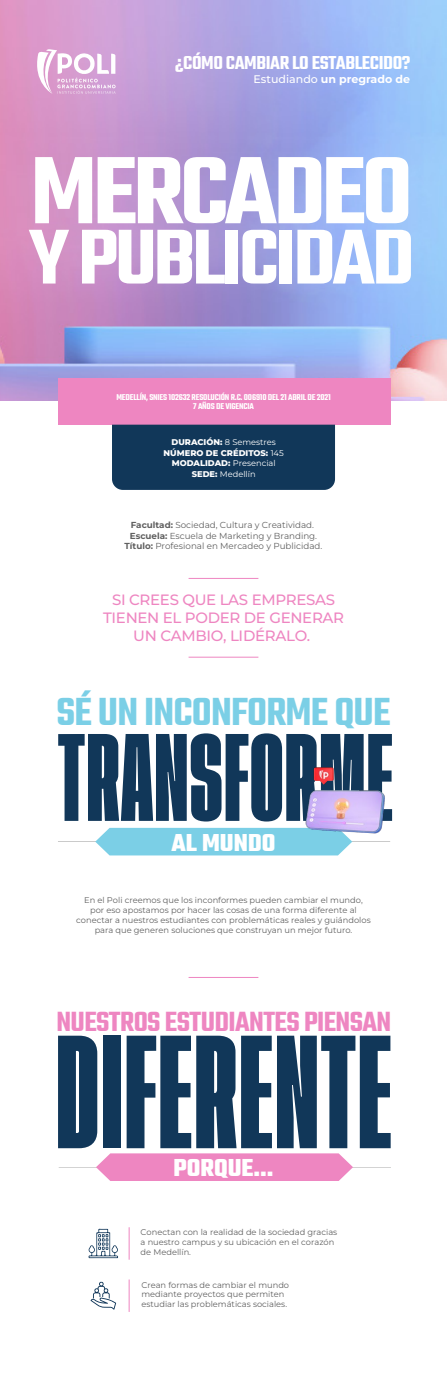
<style>
.page{position:relative;width:447px;height:1382px;background:#fff}
.page>*{position:absolute;margin:0;border:0;box-sizing:border-box;transform-origin:0 0}
.t1{font:119.1px "Tusker Grotesk 3800 Super";letter-spacing:.02em;color:#113759}
.t2{font:600 104.02px "Teko";letter-spacing:-.04em;color:#fff;scale:1.05 1}
.t3{font:91.95px "Tusker Grotesk 3800 Super";letter-spacing:.02em;color:#113759}
.t4{font:600 84.53px "Teko";letter-spacing:-.04em;color:#fff;scale:1.05 1}
.t5{font:600 42.67px "Teko";letter-spacing:-.02em;color:#7bcfe6}
.t6{font:600 30.22px "Teko";letter-spacing:-.02em;color:#ee86c1}
.t7{font:700 26.55px "Teko";color:#fff}
.t8{font:700 26.47px "Teko";color:#fff}
.t9{font:600 20.48px "Teko";letter-spacing:-.02em;color:#fff}
.t10{font:500 15px/17.9px "Montserrat";letter-spacing:-.02em;color:#ee86c1;text-align:center}
.t11{font:700 11.02px "Montserrat";color:#fff}
.t12{font:600 9.23px/9.4px "Teko";letter-spacing:-.02em;color:#fff;text-align:center}
.t13{font:8.7px/10.5px "Montserrat";color:#606060;text-align:center}
.t14{font:800 8.32px/10.9px "Montserrat";color:#fff;text-align:center}
.t15{font:8.25px/9.9px "Montserrat";color:#606060}
.t16{font:8.25px "Montserrat";color:#fff}
.s1{font-weight:500}
.s2{font-weight:800;font-size:8.32px}
.s3{font-weight:400;font-size:8.25px}
.s4{font-weight:700}
</style>
<div class="page">
<hr style="left:58px;top:841px;width:39px;height:1px;background:#606160">
<hr style="left:351px;top:841px;width:39px;height:1px;background:#606160">
<div style="left:95px;top:828px;width:257px;height:27px;background:#7bcfe6"></div>
<hr style="left:59px;top:1167px;width:38px;height:1px;background:#606160">
<hr style="left:352px;top:1167px;width:38px;height:1px;background:#606160">
<svg style="left:96px;top:1153px;width:257px;height:28px;background:#ef8ec5"></svg>
<img style="left:0;top:1px;width:446px;height:400px">
<svg style="left:32px;top:49px;width:83px;height:45px"></svg>
<div style="left:58px;top:378px;width:332px;height:47px;background:#ee86c1"></div>
<div style="left:112px;top:425px;width:223px;height:65px;background:#113759"></div>
<hr style="left:129px;top:1227px;width:1px;height:33px;background:#ee86c1">
<hr style="left:129px;top:1279px;width:1px;height:33px;background:#ee86c1">
<hr style="left:188px;top:578px;width:70px;height:1px;background:#ee86c1">
<hr style="left:188px;top:657px;width:70px;height:1px;background:#ee86c1">
<hr style="left:188px;top:977px;width:70px;height:1px;background:#ee86c1">
<svg style="left:90px;top:1281px;width:26px;height:29px"></svg>
<img style="left:296px;top:790px;width:89px;height:50px">
<img style="left:313px;top:767px;width:21px;height:18px">
<svg style="left:88px;top:1228px;width:30px;height:30px"></svg>
<h3 class="t9" style="left:175px;top:50px;width:237px">¿CÓMO CAMBIAR LO ESTABLECIDO?</h3>
<h3 class="t11" style="left:253px;top:71px;width:158px"><span class="s1">Estudiando</span> un pregrado de</h3>
<h2 class="t2" style="left:30px;top:128px;width:365px">MERCADEO</h2>
<h3 class="t4" style="left:29px;top:206px;width:369px">Y PUBLICIDAD</h3>
<p class="t12" style="left:116px;top:393px;width:216px">MEDELLÍN, SNIES 102632 RESOLUCIÓN R.C. 006910 DEL 21 ABRIL DE 2021<br>7 AÑOS DE VIGENCIA</p>
<p class="t16" style="left:171px;top:436px;width:106px"><span class="s2">DURACIÓN:</span> 8 Semestres</p>
<p class="t14" style="left:163px;top:447px;width:122px">NÚMERO DE CRÉDITOS: <span class="s3">145<br></span>MODALIDAD: <span class="s3">Presencial</span></p>
<p class="t16" style="left:192px;top:469px;width:65px"><span class="s2">SEDE:</span> Medellín</p>
<p class="t13" style="left:124px;top:520px;width:199px"><span class="s4">Facultad:</span> Sociedad, Cultura y Creatividad.<br><span class="s4">Escuela:</span> Escuela de Marketing y Branding.<br><span class="s4">Título:</span> Profesional en Mercadeo y Publicidad.</p>
<h3 class="t10" style="left:103px;top:590px;width:242px">SI CREES QUE LAS EMPRESAS<br>TIENEN EL PODER DE GENERAR<br>UN CAMBIO, LIDÉRALO.</h3>
<h3 class="t5" style="left:56px;top:686px;width:335px">SÉ UN INCONFORME QUE</h3>
<h3 class="t3" style="left:58px;top:724px;width:336px">TRANSFORME</h3>
<h3 class="t8" style="left:171px;top:826px;width:106px">AL MUNDO</h3>
<p class="t15" style="left:76px;top:895px;width:296px;text-align:center">En el Poli creemos que los inconformes pueden cambiar el mundo, por eso apostamos por hacer las cosas de una forma diferente al conectar a nuestros estudiantes con problemáticas reales y guiándolos para que generen soluciones que construyan un mejor futuro.</p>
<h3 class="t6" style="left:56px;top:1003px;width:336px">NUESTROS ESTUDIANTES PIENSAN</h3>
<h1 class="t1" style="left:56px;top:1023px;width:336px">DIFERENTE</h1>
<h3 class="t7" style="left:173px;top:1150px;width:102px">PORQUE...</h3>
<p class="t15" style="left:140px;top:1227px;width:198px">Conectan con la realidad de la sociedad gracias a nuestro campus y su ubicación en el corazón de Medellín.</p>
<p class="t15" style="left:141px;top:1279px;width:149px">Crean formas de cambiar el mundo mediante proyectos que permiten estudiar las problemáticas sociales.</p>
</div>
